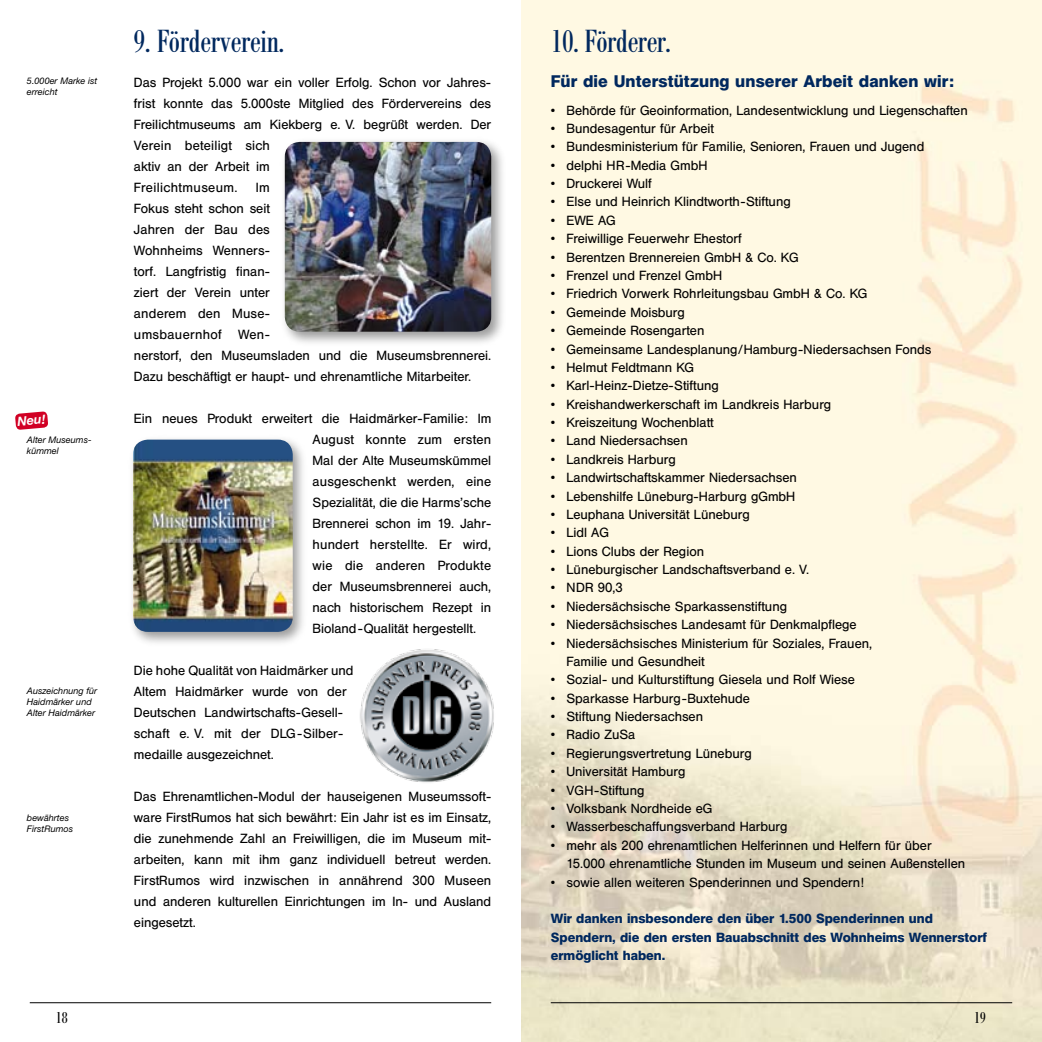
<style>
.page{position:relative;width:1042px;height:1042px;background:#fff}
.page>*{position:absolute;margin:0;border:0;box-sizing:border-box;transform-origin:0 0}
.t1{font:31.5px "Bodoni Bert Con BQ";letter-spacing:-.005em;color:#00285e}
.t2{font:600 16.62px "Helvetica BQ";letter-spacing:.01em;color:#00285e}
.t3{font:15.75px "Bodoni Bert Con BQ";color:#000}
.t4{font:13.12px/21px "Helvetica BQ";color:#000}
.t5{font:600 13.12px/18.4px "Helvetica BQ";color:#00285e}
.t6{font:italic 700 12.78px "Helvetica Neue";color:#fff}
.t7{font:italic 9.1px/10.8px "Helvetica Neue";color:#000}
</style>
<div class="page">
<div style="left:127px;top:434px;width:182px;height:214px;background:#000;opacity:.4"></div>
<img style="left:133px;top:440px;width:160px;height:192px;border-radius:15px">
<hr style="left:551px;top:1002px;width:461px;height:1px;background:#000">
<hr style="left:30px;top:1002px;width:461px;height:1px;background:#000">
<div style="left:279px;top:136px;width:227px;height:212px;background:#000;opacity:.4"></div>
<img style="left:285px;top:142px;width:206px;height:190px;border-radius:15px">
<img style="left:360px;top:649px;width:134px;height:134px">
<svg style="left:15px;top:411px;width:33px;height:19px"></svg>
<h1 class="t1" style="left:134px;top:23px;width:151px">9. Förderverein.</h1>
<p class="t7" style="left:27px;top:75px;width:72px">5.000er Marke ist erreicht</p>
<p class="t4" style="left:134px;top:72px;width:359px">Das Projekt 5.000 war ein voller Erfolg. Schon vor Jahres&shy;frist konnte das 5.000ste Mitglied des Fördervereins des Freilichtmuseums am Kiekberg e. V. begrüßt werden. Der Verein beteiligt sich<br>aktiv an der Arbeit im<br>Freilichtmuseum.</p>
<p class="t4" style="left:134px;top:177px;width:137px;text-align:justify;text-indent:122px">Im Fokus steht schon seit Jahren der Bau des Wohnheims Wenners&shy;torf. Langfristig finan&shy;ziert der Verein unter anderem den Muse&shy;umsbauernhof</p>
<p class="t4" style="left:134px;top:324px;width:359px;text-indent:104px">Wen-<br>nerstorf, den Museumsladen und die Museumsbrennerei.<br>Dazu beschäftigt er haupt- und ehrenamtliche Mitarbeiter.</p>
<p class="t4" style="left:313px;top:408px;width:180px;text-align:justify;text-indent:-179px">Ein neues Produkt erweitert die Haidmärker-Familie: Im August konnte zum ersten Mal der Alte Museumskümmel ausgeschenkt werden, eine Spezialität, die die Harms’sche Brennerei schon im 19. Jahr&shy;hundert herstellte. Er wird, wie die anderen Produkte der Museumsbrennerei auch, nach historischem Rezept in Bioland-Qualität hergestellt.</p>
<p class="t4" style="left:134px;top:660px;width:221px">Die hohe Qualität von Haidmärker und<br>Altem Haidmärker wurde von der<br>Deutschen Landwirtschafts-Gesell&shy;schaft e. V. mit der DLG-Silber&shy;medaille ausgezeichnet.</p>
<p class="t4" style="left:134px;top:786px;width:359px;text-align:justify">Das Ehrenamtlichen-Modul der hauseigenen Museumssoft&shy;ware FirstRumos hat sich bewährt: Ein Jahr ist es im Einsatz, die zunehmende Zahl an Freiwilligen, die im Museum mit&shy;arbeiten, kann mit ihm ganz individuell betreut werden.<br>FirstRumos wird inzwischen in annährend 300 Museen und anderen kulturellen Einrichtungen im In- und Ausland eingesetzt.</p>
<p class="t6" style="left:17px;top:413px;width:30px;rotate:-5deg">Neu!</p>
<p class="t7" style="left:27px;top:434px;width:66px">Alter Museums&shy;kümmel</p>
<p class="t7" style="left:27px;top:685px;width:72px">Auszeichnung für<br>Haidmärker und<br>Alter Haidmärker</p>
<p class="t7" style="left:27px;top:812px;width:48px">bewährtes<br>FirstRumos</p>
<h1 class="t1" style="left:551px;top:23px;width:121px">10. Förderer.</h1>
<p class="t2" style="left:551px;top:71px;width:405px">Für die Unterstützung unserer Arbeit danken wir:</p>
<p class="t4" style="left:551px;top:100px;width:418px">• Behörde für Geoinformation, Landesentwicklung und Liegenschaften</p>
<p class="t4" style="left:551px;top:118px;width:165px">• Bundesagentur für Arbeit</p>
<p class="t4" style="left:551px;top:137px;width:375px">• Bundesministerium für Familie, Senioren, Frauen und Jugend</p>
<p class="t4" style="left:551px;top:155px;width:158px">• delphi HR-Media GmbH</p>
<p class="t4" style="left:551px;top:173px;width:102px">• Druckerei Wulf</p>
<p class="t4" style="left:551px;top:192px;width:241px">• Else und Heinrich Klindtworth-Stiftung</p>
<p class="t4" style="left:551px;top:210px;width:67px">• EWE AG</p>
<p class="t4" style="left:551px;top:229px;width:192px">• Freiwillige Feuerwehr Ehestorf</p>
<p class="t4" style="left:551px;top:247px;width:249px">• Berentzen Brennereien GmbH &amp; Co. KG</p>
<p class="t4" style="left:551px;top:265px;width:173px">• Frenzel und Frenzel GmbH</p>
<p class="t4" style="left:551px;top:284px;width:318px">• Friedrich Vorwerk Rohrleitungsbau GmbH &amp; Co. KG</p>
<p class="t4" style="left:551px;top:302px;width:136px">• Gemeinde Moisburg</p>
<p class="t4" style="left:551px;top:320px;width:155px">• Gemeinde Rosengarten</p>
<p class="t4" style="left:551px;top:339px;width:382px">• Gemeinsame Landesplanung/Hamburg-Niedersachsen Fonds</p>
<p class="t4" style="left:551px;top:357px;width:145px">• Helmut Feldtmann KG</p>
<p class="t4" style="left:551px;top:376px;width:170px">• Karl-Heinz-Dietze-Stiftung</p>
<p class="t4" style="left:551px;top:394px;width:282px">• Kreishandwerkerschaft im Landkreis Harburg</p>
<p class="t4" style="left:551px;top:412px;width:164px">• Kreiszeitung Wochenblatt</p>
<p class="t4" style="left:551px;top:431px;width:138px">• Land Niedersachsen</p>
<p class="t4" style="left:551px;top:449px;width:126px">• Landkreis Harburg</p>
<p class="t4" style="left:551px;top:467px;width:248px">• Landwirtschaftskammer Niedersachsen</p>
<p class="t4" style="left:551px;top:486px;width:246px">• Lebenshilfe Lüneburg-Harburg gGmbH</p>
<p class="t4" style="left:551px;top:504px;width:201px">• Leuphana Universität Lüneburg</p>
<p class="t4" style="left:551px;top:523px;width:60px">• Lidl AG</p>
<p class="t4" style="left:551px;top:541px;width:155px">• Lions Clubs der Region</p>
<p class="t4" style="left:551px;top:559px;width:260px">• Lüneburgischer Landschaftsverband e. V.</p>
<p class="t4" style="left:551px;top:578px;width:74px">• NDR 90,3</p>
<p class="t4" style="left:551px;top:596px;width:238px">• Niedersächsische Sparkassenstiftung</p>
<p class="t4" style="left:551px;top:614px;width:307px">• Niedersächsisches Landesamt für Denkmalpflege</p>
<p class="t4" style="left:566px;top:634px;width:307px;line-height:18.4px;text-indent:-16px">• Niedersächsisches Ministerium für Soziales, Frauen,<br>Familie und Gesundheit</p>
<p class="t4" style="left:551px;top:670px;width:306px">• Sozial- und Kulturstiftung Giesela und Rolf Wiese</p>
<p class="t4" style="left:551px;top:688px;width:201px">• Sparkasse Harburg-Buxtehude</p>
<p class="t4" style="left:551px;top:706px;width:154px">• Stiftung Niedersachsen</p>
<p class="t4" style="left:551px;top:725px;width:86px">• Radio ZuSa</p>
<p class="t4" style="left:551px;top:743px;width:202px">• Regierungsvertretung Lüneburg</p>
<p class="t4" style="left:551px;top:761px;width:136px">• Universität Hamburg</p>
<p class="t4" style="left:551px;top:780px;width:95px">• VGH-Stiftung</p>
<p class="t4" style="left:551px;top:798px;width:163px">• Volksbank Nordheide eG</p>
<p class="t4" style="left:551px;top:817px;width:238px">• Wasserbeschaffungsverband Harburg</p>
<p class="t4" style="left:566px;top:836px;width:400px;line-height:18.4px;text-indent:-16px">• mehr als 200 ehrenamtlichen Helferinnen und Helfern für über<br>15.000 ehrenamtliche Stunden im Museum und seinen Außenstellen</p>
<p class="t4" style="left:551px;top:872px;width:315px">• sowie allen weiteren Spenderinnen und Spendern!</p>
<p class="t5" style="left:551px;top:909px;width:438px">Wir danken insbesondere den über 1.500 Spenderinnen und<br>Spendern, die den ersten Bauabschnitt des Wohnheims Wennerstorf ermöglicht haben.</p>
<p class="t3" style="left:56px;top:1008px;width:13px">18</p>
<p class="t3" style="left:974px;top:1008px;width:12px">19</p>
</div>
